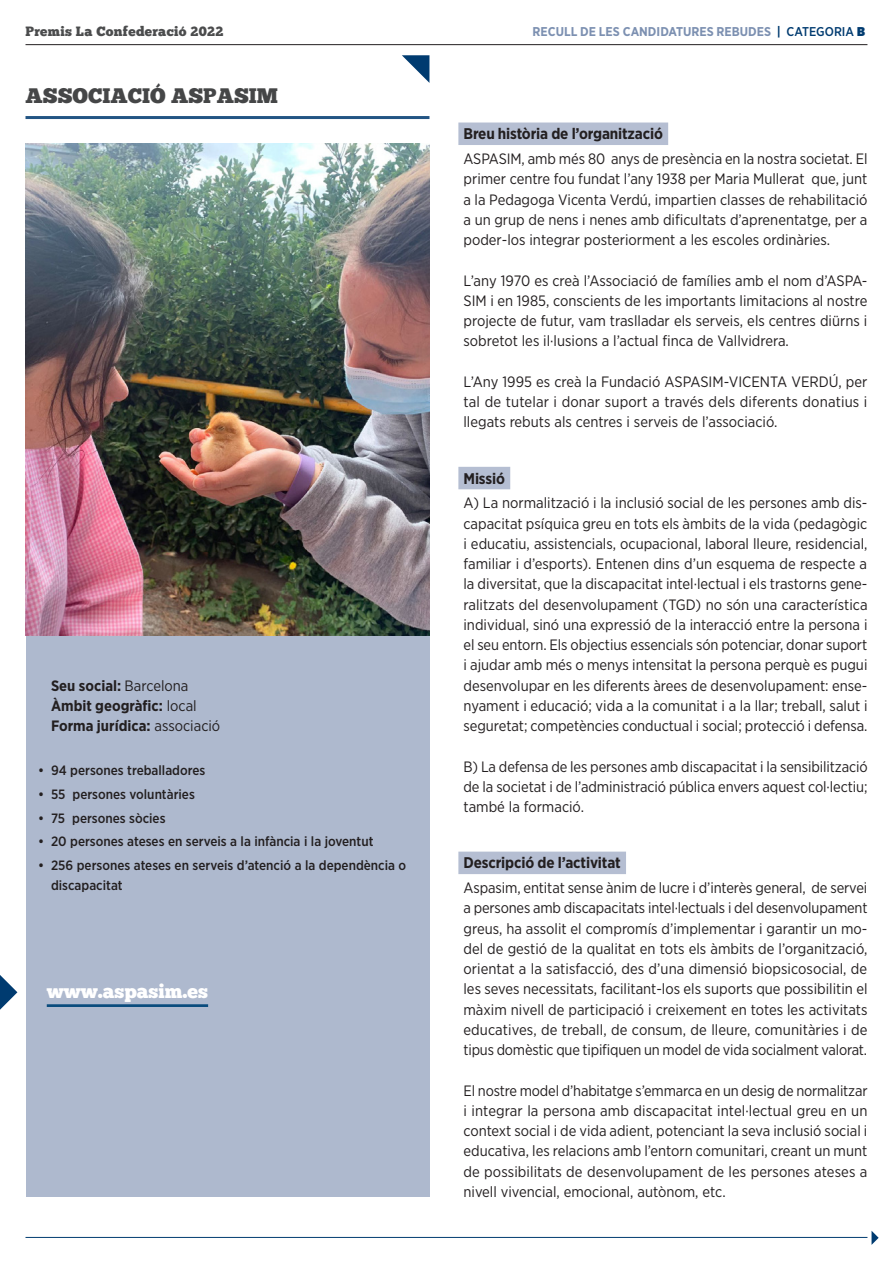
<style>
.page{position:relative;width:893px;height:1263px;background:#fff}
.page>*{position:absolute;margin:0;border:0;box-sizing:border-box;transform-origin:0 0}
._07_Entitat{font:21px "Chunk Five";color:#454647}
._03_WEB{font:19.5px "Chunk Five";color:#fff}
._01_TITOLET_BLAU_B{font:700 15.45px "Gotham Narrow";letter-spacing:-.01em;color:#231f20}
.t1{font:15px/20.2px "Gotham Narrow";color:#231f20;text-align:justify}
.t2{font:700 15px "Gotham Narrow";color:#231f20}
.t3{font:500 13.5px/19.5px "Gotham Narrow";color:#231f20}
.t4{font:13.5px "Chunk Five";letter-spacing:.02em;color:#4b4c4d}
.t5{font:700 12.75px "Gotham Narrow";color:#7c90b1}
.s1{color:#003b70}
.s2{font-weight:500;color:#003b70}
.s3{font-weight:900;color:#003b70}
.s4{font-weight:400}
</style>
<div class="page">
<hr style="left:26px;top:1237px;width:841px;height:1px;background:#003b70">
<div style="left:26px;top:636px;width:403px;height:561px;background:#aeb9ce"></div>
<svg style="left:402px;top:55px;width:27px;height:28px"></svg>
<hr style="left:26px;top:44px;width:841px;height:1px;background:#231f20">
<svg style="left:871px;top:1231px;width:8px;height:14px"></svg>
<hr style="left:26px;top:116px;width:403px;height:3px;background:#235584">
<hr style="left:47px;top:1004px;width:161px;height:3px;background:#0a4c7d">
<div style="left:458px;top:123px;width:210px;height:22px;background:#b5bed2"></div>
<div style="left:458px;top:467px;width:52px;height:22px;background:#b5bed2"></div>
<div style="left:458px;top:852px;width:168px;height:22px;background:#b5bed2"></div>
<img style="left:26px;top:144px;width:403px;height:492px">
<svg style="left:0;top:975px;width:17px;height:35px"></svg>
<p class="t4" style="left:26px;top:24px;width:199px">Premis La Confederació 2022</p>
<p class="t5" style="left:533px;top:24px;width:334px">RECULL DE LES CANDIDATURES REBUDES <span class="s1">|</span> <span class="s2">CATEGORIA</span> <span class="s3">B</span></p>
<p class="_07_Entitat" style="left:26px;top:83px;width:254px">ASSOCIACIÓ ASPASIM</p>
<p class="t2" style="left:51px;top:676px;width:139px">Seu social: <span class="s4">Barcelona</span></p>
<p class="t2" style="left:51px;top:696px;width:147px">Àmbit geogràfic: <span class="s4">local</span></p>
<p class="t2" style="left:51px;top:716px;width:171px">Forma jurídica: <span class="s4">associació</span></p>
<p class="t3" style="left:38px;top:760px;width:169px">• 94 persones treballadores</p>
<p class="t3" style="left:38px;top:784px;width:158px">• 55 persones voluntàries</p>
<p class="t3" style="left:38px;top:808px;width:129px">• 75 persones sòcies</p>
<p class="t3" style="left:38px;top:832px;width:337px">• 20 persones ateses en serveis a la infància i la joventut</p>
<p class="t3" style="left:51px;top:855px;width:357px;text-indent:-13px">• 256 persones ateses en serveis d’atenció a la dependència o discapacitat</p>
<p class="_03_WEB" style="left:47px;top:979px;width:163px">www.aspasim.es</p>
<p class="_01_TITOLET_BLAU_B" style="left:463px;top:124px;width:201px">Breu història de l’organització</p>
<p class="t1" style="left:463px;top:148px;width:406px">ASPASIM, amb més 80 anys de presència en la nostra societat. El primer centre fou fundat l’any 1938 per Maria Mullerat que, junt a la Pedagoga Vicenta Verdú, impartien classes de rehabilitació a un grup de nens i nenes amb dificultats d’aprenentatge, per a poder-los integrar posteriorment a les escoles ordinàries.</p>
<p class="t1" style="left:463px;top:270px;width:405px">L’any 1970 es creà l’Associació de famílies amb el nom d’ASPA-SIM i en 1985, conscients de les importants limitacions al nostre projecte de futur, vam traslladar els serveis, els centres diürns i sobretot les il·lusions a l’actual finca de Vallvidrera.</p>
<p class="t1" style="left:463px;top:371px;width:405px">L’Any 1995 es creà la Fundació ASPASIM-VICENTA VERDÚ, per tal de tutelar i donar suport a través dels diferents donatius i llegats rebuts als centres i serveis de l’associació.</p>
<p class="_01_TITOLET_BLAU_B" style="left:463px;top:468px;width:43px">Missió</p>
<p class="t1" style="left:463px;top:493px;width:406px">A) La normalització i la inclusió social de les persones amb dis&shy;capacitat psíquica greu en tots els àmbits de la vida (pedagògic i educatiu, assistencials, ocupacional, laboral lleure, residencial, familiar i d’esports). Entenen dins d’un esquema de respecte a la diversitat, que la discapacitat intel·lectual i els trastorns gene&shy;ralitzats del desenvolupament (TGD) no són una característica individual, sinó una expressió de la interacció entre la persona i el seu entorn. Els objectius essencials són potenciar, donar suport i ajudar amb més o menys intensitat la persona perquè es pugui desenvolupar en les diferents àrees de desenvolupament: ense&shy;nyament i educació; vida a la comunitat i a la llar; treball, salut i seguretat; competències conductual i social; protecció i defensa.</p>
<p class="t1" style="left:463px;top:756px;width:406px">B) La defensa de les persones amb discapacitat i la sensibilització de la societat i de l’administració pública envers aquest col·lectiu; també la formació.</p>
<p class="_01_TITOLET_BLAU_B" style="left:463px;top:853px;width:159px">Descripció de l’activitat</p>
<p class="t1" style="left:463px;top:877px;width:406px">Aspasim, entitat sense ànim de lucre i d’interès general, de servei a persones amb discapacitats intel·lectuals i del desenvolupament greus, ha assolit el compromís d’implementar i garantir un mo&shy;del de gestió de la qualitat en tots els àmbits de l’organització, orientat a la satisfacció, des d’una dimensió biopsicosocial, de les seves necessitats, facilitant-los els suports que possibilitin el màxim nivell de participació i creixement en totes les activitats educatives, de treball, de consum, de lleure, comunitàries i de tipus domèstic que tipifiquen un model de vida socialment valorat.</p>
<p class="t1" style="left:463px;top:1080px;width:406px">El nostre model d’habitatge s’emmarca en un desig de normalitzar i integrar la persona amb discapacitat intel·lectual greu en un context social i de vida adient, potenciant la seva inclusió social i educativa, les relacions amb l’entorn comunitari, creant un munt de possibilitats de desenvolupament de les persones ateses a nivell vivencial, emocional, autònom, etc.</p>
</div>
